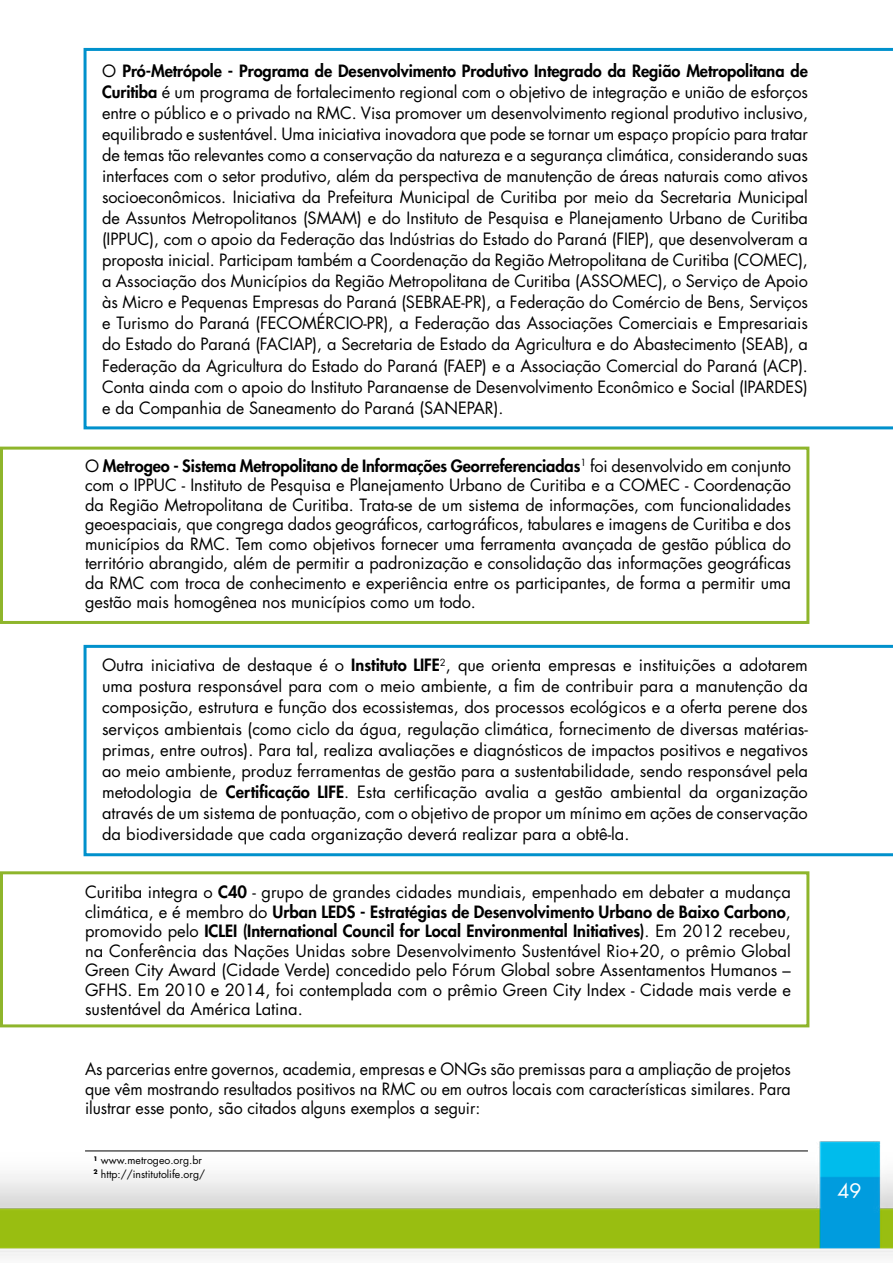
<style>
.page{position:relative;width:893px;height:1263px;background:#fff}
.page>*{position:absolute;margin:0;border:0;box-sizing:border-box;transform-origin:0 0}
.t1{font:19.5px "Futura Std";color:#fff}
.t2{font:16.5px/21px "Futura Std";letter-spacing:-.005em;color:#000;text-align:justify}
.t3{font:10.5px/13.5px "Futura Std";color:#000}
.s1{font-weight:800}
</style>
<div class="page">
<img style="left:0;top:1141px;width:893px;height:115px">
<div style="left:0;top:447px;width:809px;height:177px;border:3px solid #8eb52b"></div>
<div style="left:0;top:871px;width:809px;height:156px;border:3px solid #8eb52b"></div>
<svg style="left:84px;top:48px;width:809px;height:381px"></svg>
<svg style="left:84px;top:645px;width:809px;height:211px"></svg>
<hr style="left:85px;top:1150px;width:723px;height:1px;background:#000">
<p class="t2" style="left:102px;top:61px;width:707px">O <span class="s1">Pró-Metrópole - Programa de Desenvolvimento Produtivo Integrado da Região Metropolitana de Curitiba</span> é um programa de fortalecimento regional com o objetivo de integração e união de esforços entre o público e o privado na RMC. Visa promover um desenvolvimento regional produtivo inclusivo, equilibrado e sustentável. Uma iniciativa inovadora que pode se tornar um espaço propício para tratar de temas tão relevantes como a conservação da natureza e a segurança climática, considerando suas interfaces com o setor produtivo, além da perspectiva de manutenção de áreas naturais como ativos socioeconômicos. Iniciativa da Prefeitura Municipal de Curitiba por meio da Secretaria Municipal de Assuntos Metropolitanos (SMAM) e do Instituto de Pesquisa e Planejamento Urbano de Curitiba (IPPUC), com o apoio da Federação das Indústrias do Estado do Paraná (FIEP), que desenvolveram a proposta inicial. Participam também a Coordenação da Região Metropolitana de Curitiba (COMEC), a Associação dos Municípios da Região Metropolitana de Curitiba (ASSOMEC), o Serviço de Apoio às Micro e Pequenas Empresas do Paraná (SEBRAE-PR), a Federação do Comércio de Bens, Serviços e Turismo do Paraná (FECOMÉRCIO-PR), a Federação das Associações Comerciais e Empresariais do Estado do Paraná (FACIAP), a Secretaria de Estado da Agricultura e do Abastecimento (SEAB), a Federação da Agricultura do Estado do Paraná (FAEP) e a Associação Comercial do Paraná (ACP).<br>Conta ainda com o apoio do Instituto Paranaense de Desenvolvimento Econômico e Social (IPARDES) e da Companhia de Saneamento do Paraná (SANEPAR).</p>
<p class="t2" style="left:85px;top:456px;width:707px;line-height:19.5px">O <span class="s1">Metrogeo - Sistema Metropolitano de Informações Georreferenciadas</span><sup>1</sup> foi desenvolvido em conjunto com o IPPUC - Instituto de Pesquisa e Planejamento Urbano de Curitiba e a COMEC - Coordenação da Região Metropolitana de Curitiba. Trata-se de um sistema de informações, com funcionalidades geoespaciais, que congrega dados geográficos, cartográficos, tabulares e imagens de Curitiba e dos municípios da RMC. Tem como objetivos fornecer uma ferramenta avançada de gestão pública do território abrangido, além de permitir a padronização e consolidação das informações geográficas da RMC com troca de conhecimento e experiência entre os participantes, de forma a permitir uma gestão mais homogênea nos municípios como um todo.</p>
<p class="t2" style="left:102px;top:655px;width:707px">Outra iniciativa de destaque é o <span class="s1">Instituto LIFE</span><sup>2</sup>, que orienta empresas e instituições a adotarem uma postura responsável para com o meio ambiente, a fim de contribuir para a manutenção da composição, estrutura e função dos ecossistemas, dos processos ecológicos e a oferta perene dos serviços ambientais (como ciclo da água, regulação climática, fornecimento de diversas matérias&shy;primas, entre outros). Para tal, realiza avaliações e diagnósticos de impactos positivos e negativos ao meio ambiente, produz ferramentas de gestão para a sustentabilidade, sendo responsável pela metodologia de <span class="s1">Certificação LIFE</span>. Esta certificação avalia a gestão ambiental da organização através de um sistema de pontuação, com o objetivo de propor um mínimo em ações de conservação da biodiversidade que cada organização deverá realizar para a obtê-la.</p>
<p class="t2" style="left:85px;top:882px;width:707px;line-height:19.5px">Curitiba integra o <span class="s1">C40</span> - grupo de grandes cidades mundiais, empenhado em debater a mudança climática, e é membro do <span class="s1">Urban LEDS - Estratégias de Desenvolvimento Urbano de Baixo Carbono</span>, promovido pelo <span class="s1">ICLEI (International Council for Local Environmental Initiatives)</span>. Em 2012 recebeu, na Conferência das Nações Unidas sobre Desenvolvimento Sustentável Rio+20, o prêmio Global Green City Award (Cidade Verde) concedido pelo Fórum Global sobre Assentamentos Humanos – GFHS. Em 2010 e 2014, foi contemplada com o prêmio Green City Index - Cidade mais verde e sustentável da América Latina.</p>
<p class="t2" style="left:85px;top:1059px;width:707px;line-height:19.5px">As parcerias entre governos, academia, empresas e ONGs são premissas para a ampliação de projetos que vêm mostrando resultados positivos na RMC ou em outros locais com características similares. Para ilustrar esse ponto, são citados alguns exemplos a seguir:</p>
<p class="t3" style="left:94px;top:1154px;width:113px"><sup>1</sup> www.metrogeo.org.br<br><sup>2</sup> http://institutolife.org/</p>
<p class="t1" style="left:837px;top:1178px;width:26px">49</p>
</div>
